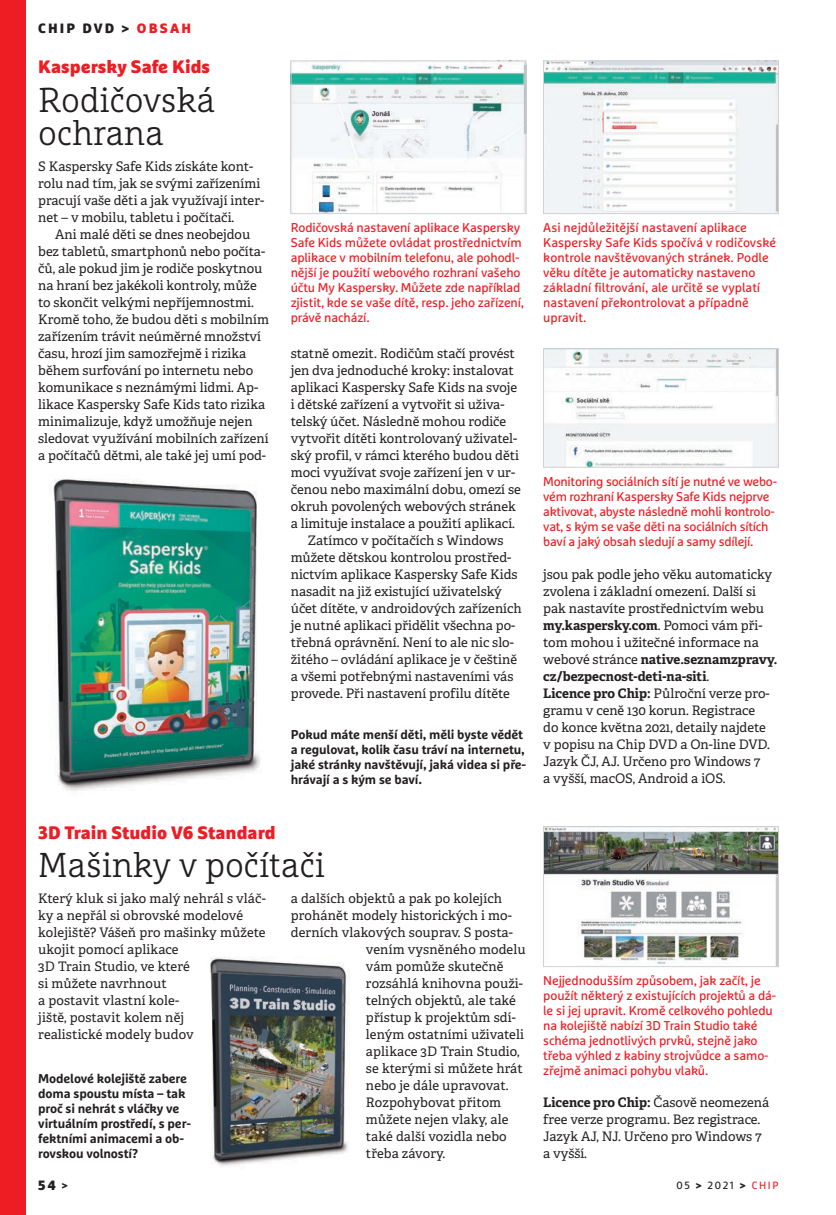
<style>
.page{position:relative;width:836px;height:1215px;background:#fff}
.page>*{position:absolute;margin:0;border:0;box-sizing:border-box;transform-origin:0 0}
.t1{font:300 34.5px/33px "Marselis Slab Pro";letter-spacing:-.01em;color:#231f20}
.t2{font:900 18px "Marselis Pro";color:#ee1d23}
.t3{font:900 13.5px "Marselis Pro";letter-spacing:.16em;color:#231f20}
.t4{font:13.2px/17px "Adelle";color:#231f20}
.t5{font:12.75px/15px "Marselis Pro";letter-spacing:-.01em;color:#ee1d23}
.t6{font:700 12.75px/15px "Marselis Pro";letter-spacing:-.01em;color:#231f20}
.t7{font:10.5px "Marselis Pro";color:#231f20}
.s1{color:#ee1d23}
.s2{font-weight:700}
.s3{font-size:10.5px}
.s4{font-weight:900}
</style>
<div class="page">
<div style="left:0;top:0;width:25px;height:1214px;background:#ee1d23"></div>
<img style="left:545px;top:828px;width:231px;height:136px">
<div style="left:543px;top:826px;width:235px;height:140px;border:1px solid #d1d2d4"></div>
<img style="left:210px;top:957px;width:140px;height:210px">
<img style="left:50px;top:479px;width:210px;height:312px">
<img style="left:545px;top:63px;width:231px;height:149px">
<div style="left:543px;top:61px;width:235px;height:153px;border:1px solid #d1d2d4"></div>
<img style="left:545px;top:350px;width:231px;height:115px">
<div style="left:543px;top:348px;width:235px;height:119px;border:1px solid #d1d2d4"></div>
<img style="left:293px;top:63px;width:231px;height:149px">
<div style="left:291px;top:61px;width:235px;height:153px;border:1px solid #d1d2d4"></div>
<p class="t3" style="left:38px;top:20px;width:154px">CHIP DVD &gt; <span class="s1">OBSAH</span></p>
<h2 class="t2" style="left:38px;top:55px;width:173px">Kaspersky Safe Kids</h2>
<h1 class="t1" style="left:38px;top:82px;width:179px">Rodičovská ochrana</h1>
<p class="t4" style="left:38px;top:158px;width:227px">S Kaspersky Safe Kids získáte kont&shy;rolu nad tím, jak se svými zařízeními pracují vaše děti a jak využívají inter&shy;net – v mobilu, tabletu i počítači.</p>
<p class="t4" style="left:38px;top:226px;width:232px;text-indent:17px">Ani malé děti se dnes neobejdou bez tabletů, smartphonů nebo počíta&shy;čů, ale pokud jim je rodiče poskytnou na hraní bez jakékoli kontroly, může to skončit velkými nepříjemnostmi.<br>Kromě toho, že budou děti s mobilním zařízením trávit neúměrné množství času, hrozí jim samozřejmě i rizika během surfování po internetu nebo komunikace s neznámými lidmi. Ap&shy;likace Kaspersky Safe Kids tato rizika minimalizuje, když umožňuje nejen sledovat využívání mobilních zařízení a počítačů dětmi, ale také jej umí pod-</p>
<p class="t5" style="left:291px;top:220px;width:235px">Rodičovská nastavení aplikace Kaspersky Safe Kids můžete ovládat prostřednictvím aplikace v mobilním telefonu, ale pohodl&shy;nější je použití webového rozhraní vašeho účtu My Kaspersky. Můžete zde například zjistit, kde se vaše dítě, resp. jeho zařízení, právě nachází.</p>
<p class="t5" style="left:543px;top:220px;width:234px">Asi nejdůležitější nastavení aplikace Kaspersky Safe Kids spočívá v rodičovské kontrole navštěvovaných stránek. Podle věku dítěte je automaticky nastaveno základní filtrování, ale určitě se vyplatí nastavení překontrolovat a případně upravit.</p>
<p class="t4" style="left:291px;top:345px;width:225px">statně omezit. Rodičům stačí provést</p>
<p class="t4" style="left:291px;top:362px;width:225px">jen dva jednoduché kroky: instalovat</p>
<p class="t4" style="left:291px;top:379px;width:228px">aplikaci Kaspersky Safe Kids na svoje</p>
<p class="t4" style="left:291px;top:396px;width:215px">i dětské zařízení a vytvořit si uživa-</p>
<p class="t4" style="left:291px;top:413px;width:217px">telský účet. Následně mohou rodiče</p>
<p class="t4" style="left:291px;top:430px;width:228px">vytvořit dítěti kontrolovaný uživatel-</p>
<p class="t4" style="left:291px;top:447px;width:230px">ský profil, v rámci kterého budou děti</p>
<p class="t4" style="left:291px;top:464px;width:226px">moci využívat svoje zařízení jen v ur-</p>
<p class="t4" style="left:291px;top:481px;width:231px">čenou nebo maximální dobu, omezí se</p>
<p class="t4" style="left:291px;top:498px;width:226px">okruh povolených webových stránek</p>
<p class="t4" style="left:291px;top:515px;width:226px">a limituje instalace a použití aplikací.</p>
<p class="t4" style="left:308px;top:532px;width:197px">Zatímco v počítačích s Windows</p>
<p class="t4" style="left:291px;top:549px;width:222px">můžete dětskou kontrolou prostřed-</p>
<p class="t4" style="left:291px;top:566px;width:228px">nictvím aplikace Kaspersky Safe Kids</p>
<p class="t4" style="left:291px;top:583px;width:212px">nasadit na již existující uživatelský</p>
<p class="t4" style="left:291px;top:600px;width:232px">účet dítěte, v androidových zařízeních</p>
<p class="t4" style="left:291px;top:617px;width:226px">je nutné aplikaci přidělit všechna po-</p>
<p class="t4" style="left:291px;top:634px;width:224px">třebná oprávnění. Není to ale nic slo-</p>
<p class="t4" style="left:291px;top:651px;width:228px">žitého – ovládání aplikace je v češtině</p>
<p class="t4" style="left:291px;top:668px;width:224px">a všemi potřebnými nastaveními vás</p>
<p class="t4" style="left:291px;top:685px;width:220px">provede. Při nastavení profilu dítěte</p>
<p class="t6" style="left:291px;top:726px;width:237px">Pokud máte menší děti, měli byste vědět a regulovat, kolik času tráví na internetu, jaké stránky navštěvují, jaká videa si pře&shy;hrávají a s kým se baví.</p>
<p class="t5" style="left:543px;top:474px;width:235px">Monitoring sociálních sítí je nutné ve webo&shy;vém rozhraní Kaspersky Safe Kids nejprve aktivovat, abyste následně mohli kontrolo&shy;vat, s kým se vaše děti na sociálních sítích baví a jaký obsah sledují a samy sdílejí.</p>
<p class="t4" style="left:543px;top:566px;width:235px">jsou pak podle jeho věku automaticky zvolena i základní omezení. Další si pak nastavíte prostřednictvím webu <span class="s2">my.kaspersky.com</span>. Pomoci vám při&shy;tom mohou i užitečné informace na webové stránce <span class="s2">native.seznamzpravy. cz/bezpecnost-deti-na-siti</span>.<br><span class="s2">Licence pro Chip:</span> Půlroční verze pro&shy;gramu v ceně 130 korun. Registrace<br>do konce května 2021, detaily najdete<br>v popisu na Chip DVD a On-line DVD.<br>Jazyk ČJ, AJ. Určeno pro Windows 7<br>a vyšší, macOS, Android a iOS.</p>
<h2 class="t2" style="left:38px;top:821px;width:239px">3D Train Studio V6 Standard</h2>
<h1 class="t1" style="left:38px;top:848px;width:288px">Mašinky v počítači</h1>
<p class="t4" style="left:38px;top:890px;width:229px">Který kluk si jako malý nehrál s vláč&shy;ky a nepřál si obrovské modelové kolejiště? Vášeň pro mašinky můžete ukojit pomocí aplikace<br>3D Train Studio, ve které<br>si můžete navrhnout<br>a postavit vlastní kole-<br>jiště, postavit kolem něj<br>realistické modely budov</p>
<p class="t4" style="left:291px;top:890px;width:213px">a dalších objektů a pak po kolejích</p>
<p class="t4" style="left:291px;top:907px;width:223px">prohánět modely historických i mo-</p>
<p class="t4" style="left:291px;top:924px;width:223px">derních vlakových souprav. S posta-</p>
<p class="t4" style="left:366px;top:941px;width:161px">vením vysněného modelu</p>
<p class="t4" style="left:366px;top:958px;width:139px">vám pomůže skutečně</p>
<p class="t4" style="left:366px;top:975px;width:158px">rozsáhlá knihovna použi-</p>
<p class="t4" style="left:366px;top:992px;width:151px">telných objektů, ale také</p>
<p class="t4" style="left:366px;top:1009px;width:151px">přístup k projektům sdí-</p>
<p class="t4" style="left:366px;top:1026px;width:159px">leným ostatními uživateli</p>
<p class="t4" style="left:366px;top:1043px;width:155px">aplikace 3D Train Studio,</p>
<p class="t4" style="left:366px;top:1060px;width:158px">se kterými si můžete hrát</p>
<p class="t4" style="left:366px;top:1077px;width:144px">nebo je dále upravovat.</p>
<p class="t4" style="left:366px;top:1094px;width:137px">Rozpohybovat přitom</p>
<p class="t4" style="left:366px;top:1111px;width:144px">můžete nejen vlaky, ale</p>
<p class="t4" style="left:366px;top:1128px;width:142px">také další vozidla nebo</p>
<p class="t4" style="left:366px;top:1145px;width:81px">třeba závory.</p>
<p class="t6" style="left:38px;top:1070px;width:154px">Modelové kolejiště zabere doma spoustu místa – tak proč si nehrát s vláčky ve virtuálním prostředí, s per&shy;fektními animacemi a ob&shy;rovskou volností?</p>
<p class="t5" style="left:543px;top:973px;width:234px">Nejjednodušším způsobem, jak začít, je použít některý z existujících projektů a dá&shy;le si jej upravit. Kromě celkového pohledu na kolejiště nabízí 3D Train Studio také schéma jednotlivých prvků, stejně jako třeba výhled z kabiny strojvůdce a samo&shy;zřejmě animaci pohybu vlaků.</p>
<p class="t4" style="left:543px;top:1094px;width:227px"><span class="s2">Licence pro Chip:</span> Časově neomezená free verze programu. Bez registrace.<br>Jazyk AJ, NJ. Určeno pro Windows 7 a vyšší.</p>
<p class="t3" style="left:38px;top:1176px;width:31px">54 <span class="s3">&gt;</span></p>
<p class="t7" style="left:676px;top:1179px;width:104px">05 <span class="s4">&gt;</span> 2021 <span class="s4">&gt;</span> <span class="s1">CHIP</span></p>
</div>
